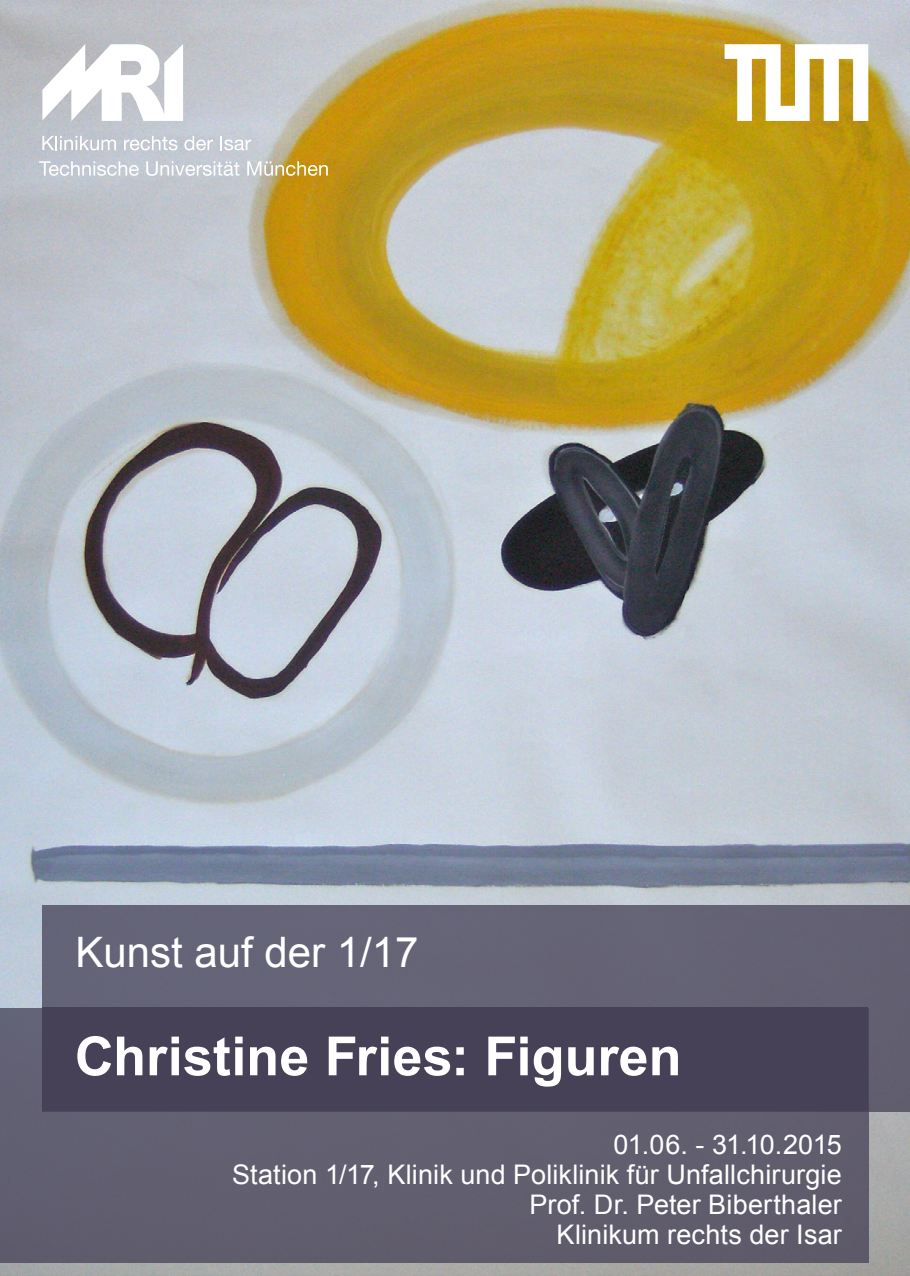
<style>
.page{position:relative;width:910px;height:1276px;background:#fff}
.page>*{position:absolute;margin:0;border:0;box-sizing:border-box;transform-origin:0 0}
.t1{font:700 54px "Arial";color:#fff}
.t2{font:42px "Arial";color:#fff}
.t3{font:27px "Arial";letter-spacing:.005em;color:#fff}
.t4{font:27px "Arial";letter-spacing:-.02em;color:#fff}
</style>
<div class="page">
<img style="left:0;top:0;width:910px;height:1276px">
<svg style="left:42px;top:136px;width:74px;height:14px"></svg>
<svg style="left:124px;top:136px;width:54px;height:14px"></svg>
<svg style="left:184px;top:136px;width:29px;height:14px"></svg>
<svg style="left:220px;top:136px;width:31px;height:14px"></svg>
<svg style="left:39px;top:161px;width:100px;height:15px"></svg>
<svg style="left:146px;top:161px;width:93px;height:15px"></svg>
<svg style="left:247px;top:161px;width:81px;height:15px"></svg>
<svg style="left:42px;top:44px;width:141px;height:77px"></svg>
<svg style="left:724px;top:44px;width:144px;height:77px"></svg>
<div style="left:43px;top:905px;width:867px;height:206px;background:#656376"></div>
<svg style="left:0;top:1008px;width:869px;height:254px;fill:#5f5c6c"></svg>
<p class="t2" style="left:75px;top:925px;width:345px">Kunst auf der 1/17</p>
<p class="t1" style="left:75px;top:1020px;width:608px">Christine Fries: Figuren</p>
<p class="t4" style="left:613px;top:1127px;width:230px">01.06. - 31.10.2015</p>
<p class="t3" style="left:232px;top:1157px;width:611px">Station 1/17, Klinik und Poliklinik für Unfallchirurgie</p>
<p class="t3" style="left:530px;top:1187px;width:314px">Prof. Dr. Peter Biberthaler</p>
<p class="t3" style="left:556px;top:1217px;width:287px">Klinikum rechts der Isar</p>
</div>
